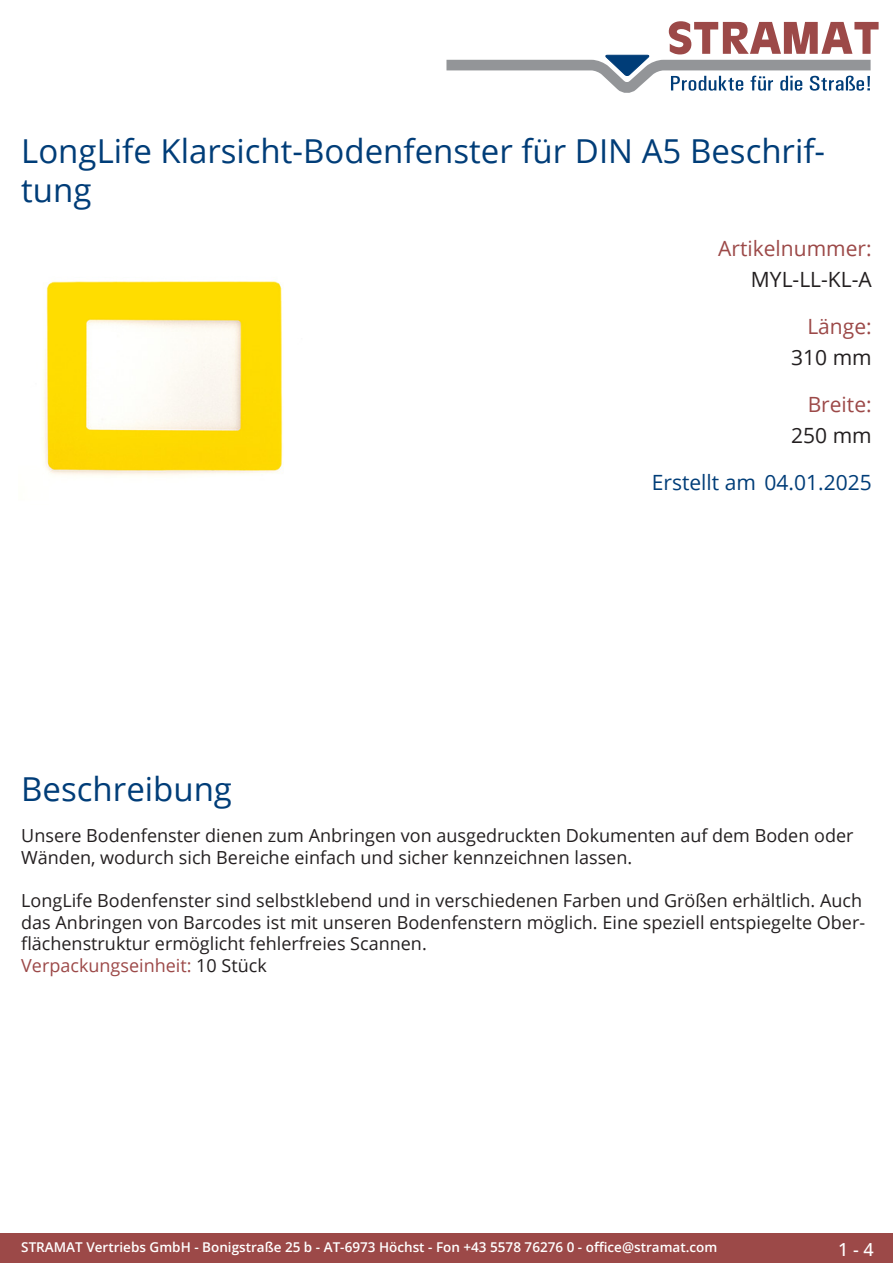
<style>
.page{position:relative;width:893px;height:1263px;background:#fff}
.page>*{position:absolute;margin:0;border:0;box-sizing:border-box;transform-origin:0 0}
.Produkttitel{font:33px/39.6px "Open Sans";color:#003d78}
.TechDaten_Überschrif{font:21px "Open Sans";color:#9c4948}
.TechDaten_Inhalt{font:21px "Open Sans";color:#231f20}
.Erstellungsdatum{font:21px "Open Sans";color:#003d78}
.Beschreibung_Text{font:18px/21.6px "Open Sans";color:#231f20}
.t1{font:500 18px "Open Sans";color:#fff}
.t2{font:600 13.5px "Open Sans";color:#fff}
.s1{color:#9c4948}
</style>
<div class="page">
<div style="left:0;top:1233px;width:893px;height:30px;background:#9c4948"></div>
<svg style="left:446px;top:21px;width:433px;height:72px"></svg>
<img style="left:43px;top:281px;width:240px;height:195px">
<p class="Produkttitel" style="left:21px;top:130px;width:803px">LongLife Klarsicht-Bodenfenster für DIN A5 Beschrif&shy;tung</p>
<p class="TechDaten_Überschrif" style="left:718px;top:234px;width:155px">Artikelnummer:</p>
<p class="TechDaten_Inhalt" style="left:751px;top:265px;width:122px">MYL-LL-KL-A</p>
<p class="TechDaten_Überschrif" style="left:807px;top:312px;width:66px">Länge:</p>
<p class="TechDaten_Inhalt" style="left:791px;top:343px;width:82px">310 mm</p>
<p class="TechDaten_Überschrif" style="left:808px;top:390px;width:66px">Breite:</p>
<p class="TechDaten_Inhalt" style="left:791px;top:421px;width:82px">250 mm</p>
<p class="Erstellungsdatum" style="left:652px;top:468px;width:221px">Erstellt am 04.01.2025</p>
<p class="Produkttitel" style="left:21px;top:768px;width:212px">Beschreibung</p>
<p class="Beschreibung_Text" style="left:21px;top:824px;width:834px">Unsere Bodenfenster dienen zum Anbringen von ausgedruckten Dokumenten auf dem Boden oder<br>Wänden, wodurch sich Bereiche einfach und sicher kennzeichnen lassen.</p>
<p class="Beschreibung_Text" style="left:21px;top:889px;width:844px">LongLife Bodenfenster sind selbstklebend und in verschiedenen Farben und Größen erhältlich. Auch das Anbringen von Barcodes ist mit unseren Bodenfenstern möglich. Eine speziell entspiegelte Ober&shy;flächenstruktur ermöglicht fehlerfreies Scannen.<br><span class="s1">Verpackungseinheit:</span> 10 Stück</p>
<p class="t2" style="left:21px;top:1238px;width:698px">STRAMAT Vertriebs GmbH - Bonigstraße 25 b - AT-6973 Höchst - Fon +43 5578 76276 0 - office@stramat.com</p>
<p class="t1" style="left:838px;top:1237px;width:37px">1 - 4</p>
</div>
